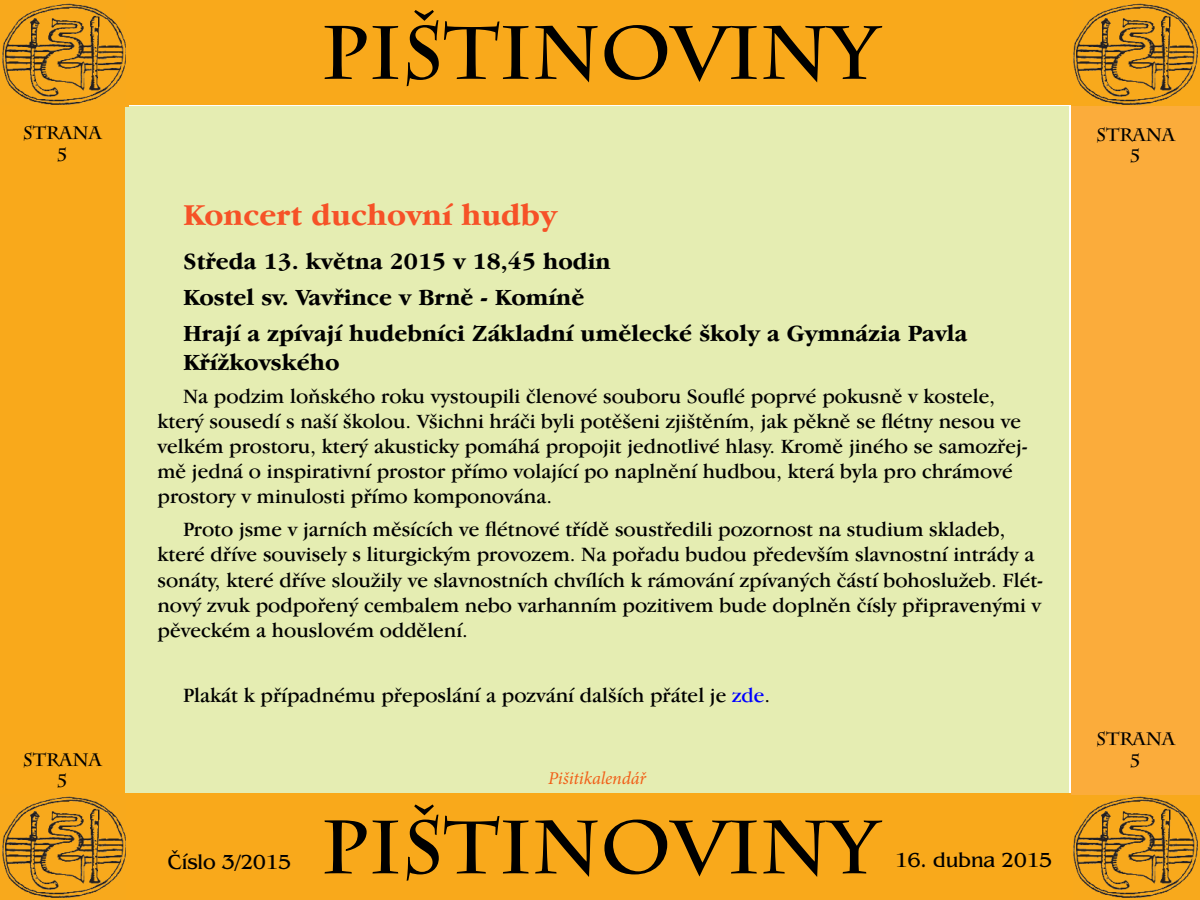
<style>
.page{position:relative;width:1200px;height:900px;background:#fff}
.page>*{position:absolute;margin:0;border:0;box-sizing:border-box;transform-origin:0 0}
.t1{font:700 75px "Charlemagne Std";color:#000}
.Nadpis_1{font:700 31.5px "Garamond IT Cby BTCE";color:#f65227}
.Nadpis_2{font:700 24px/28.8px "Garamond IT Cby BTCE";color:#000}
.Základní_text{font:21px/25.2px "Garamond IT Cby BTCE";color:#000}
.t2{font:21px "Benguiat IT Cby BTCE";color:#000}
.t3{font:700 18px/21.6px "Charlemagne Std";color:#000;text-align:center}
.t4{font:italic 18px "Minion Pro";letter-spacing:-.005em;color:#f15f18}
.s1{color:#00f}
</style>
<div class="page">
<div style="left:124px;top:106px;width:946px;height:688px;background:#e5edb2"></div>
<img style="left:0;top:0;width:129px;height:106px">
<img style="left:1071px;top:0;width:129px;height:106px">
<img style="left:0;top:794px;width:126px;height:106px">
<img style="left:1072px;top:795px;width:128px;height:105px">
<div style="left:126px;top:0;width:946px;height:105px;background:#f9a91b"></div>
<div style="left:126px;top:794px;width:946px;height:106px;background:#f9a91b"></div>
<div style="left:0;top:105px;width:124px;height:689px;background:#f9a91b"></div>
<div style="left:1071px;top:106px;width:129px;height:689px;background:#fbac3b"></div>
<p class="t3" style="left:23px;top:122px;width:80px">STRANA<br>5</p>
<p class="t3" style="left:23px;top:749px;width:80px">STRANA<br>5</p>
<h1 class="t1" style="left:321px;top:9px;width:558px">PIŠTINOVINY</h1>
<p class="Nadpis_1" style="left:183px;top:195px;width:376px">Koncert duchovní hudby</p>
<p class="Nadpis_2" style="left:183px;top:246px;width:429px">Středa 13. května 2015 v 18,45 hodin</p>
<p class="Nadpis_2" style="left:183px;top:282px;width:403px">Kostel sv. Vavřince v Brně - Komíně</p>
<p class="Nadpis_2" style="left:183px;top:318px;width:786px">Hrají a zpívají hudebníci Základní umělecké školy a Gymnázia Pavla<br>Křížkovského</p>
<p class="Základní_text" style="left:158px;top:383px;width:872px;text-indent:26px">Na podzim loňského roku vystoupili členové souboru Souflé poprvé pokusně v kostele, který sousedí s naší školou. Všichni hráči byli potěšeni zjištěním, jak pěkně se flétny nesou ve velkém prostoru, který akusticky pomáhá propojit jednotlivé hlasy. Kromě jiného se samozřej&shy;mě jedná o inspirativní prostor přímo volající po naplnění hudbou, která byla pro chrámové prostory v minulosti přímo komponována.</p>
<p class="Základní_text" style="left:158px;top:516px;width:887px;text-indent:26px">Proto jsme v jarních měsících ve flétnové třídě soustředili pozornost na studium skladeb, které dříve souvisely s liturgickým provozem. Na pořadu budou především slavnostní intrády a sonáty, které dříve sloužily ve slavnostních chvílích k rámování zpívaných částí bohoslužeb. Flét&shy;nový zvuk podpořený cembalem nebo varhanním pozitivem bude doplněn čísly připravenými v pěveckém a houslovém oddělení.</p>
<p class="Základní_text" style="left:183px;top:682px;width:589px">Plakát k případnému přeposlání a pozvání dalších přátel je <span class="s1">zde</span>.</p>
<p class="t4" style="left:548px;top:766px;width:99px">Pišitikalendář</p>
<h1 class="t1" style="left:321px;top:804px;width:558px">PIŠTINOVINY</h1>
<p class="t2" style="left:168px;top:848px;width:125px">Číslo 3/2015</p>
<p class="t2" style="left:895px;top:847px;width:159px">16. dubna 2015</p>
<p class="t3" style="left:1096px;top:124px;width:80px">STRANA<br>5</p>
<p class="t3" style="left:1096px;top:729px;width:80px">STRANA<br>5</p>
</div>
